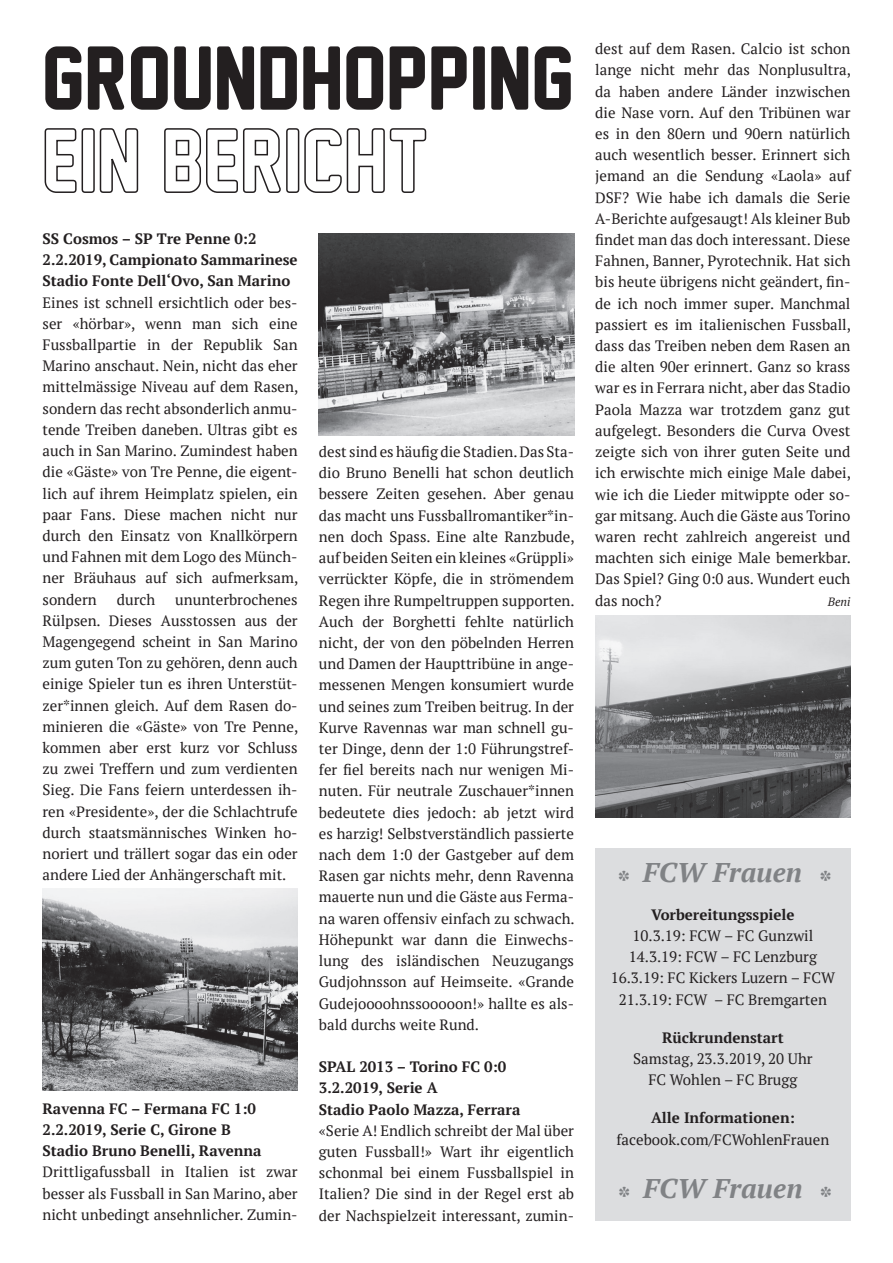
<style>
.page{position:relative;width:893px;height:1263px;background:#fff}
.page>*{position:absolute;margin:0;border:0;box-sizing:border-box;transform-origin:0 0}
.t1{font:82.5px "New Athletic M54";letter-spacing:.01em;color:#231f20}
.t2{font:italic 700 27px "PT Serif";letter-spacing:.005em;color:#808285}
.t3{font:15px/21.1px "PT Serif";color:#231f20;text-align:justify}
.t4{font:700 15px/21.1px "PT Serif";color:#231f20}
.t5{font:italic 12px "PT Serif";color:#231f20}
</style>
<div class="page">
<svg style="left:44px;top:128px;width:33px;height:65px"></svg>
<div style="left:82px;top:128px;width:13px;height:65px;border:2px solid #231f20;border-radius:3px"></div>
<svg style="left:99px;top:128px;width:40px;height:65px"></svg>
<svg style="left:164px;top:128px;width:117px;height:65px"></svg>
<div style="left:286px;top:128px;width:13px;height:65px;border:2px solid #231f20;border-radius:3px"></div>
<svg style="left:304px;top:128px;width:123px;height:65px"></svg>
<img style="left:319px;top:234px;width:255px;height:202px">
<img style="left:595px;top:616px;width:255px;height:202px">
<img style="left:43px;top:889px;width:255px;height:202px">
<div style="left:595px;top:848px;width:255px;height:372px;background:#dcdddf"></div>
<h1 class="t1" style="left:43px;top:33px;width:532px">GROUNDHOPPING</h1>
<p class="t4" style="left:43px;top:228px;width:257px">SS Cosmos – SP Tre Penne 0:2<br>2.2.2019, Campionato Sammarinese<br>Stadio Fonte Dell‘Ovo, San Marino</p>
<p class="t3" style="left:43px;top:292px;width:257px">Eines ist schnell ersichtlich oder bes&shy;ser «hörbar», wenn man sich eine Fussballpartie in der Republik San Marino anschaut. Nein, nicht das eher mittelmässige Niveau auf dem Rasen, sondern das recht absonderlich anmu&shy;tende Treiben daneben. Ultras gibt es auch in San Marino. Zumindest haben die «Gäste» von Tre Penne, die eigent&shy;lich auf ihrem Heimplatz spielen, ein paar Fans. Diese machen nicht nur durch den Einsatz von Knallkörpern und Fahnen mit dem Logo des Münch&shy;ner Bräuhaus auf sich aufmerksam, sondern</p>
<p class="t3" style="left:43px;top:588px;width:257px;text-indent:133px">ununterbrochenes Rülpsen. Dieses Ausstossen aus der Magengegend scheint in San Marino zum guten Ton zu gehören, denn auch einige Spieler tun es ihren Unterstüt&shy;zer*innen gleich. Auf dem Rasen do&shy;minieren die «Gäste» von Tre Penne, kommen aber erst kurz vor Schluss zu zwei Treffern und zum verdienten Sieg. Die Fans feiern unterdessen ih&shy;ren «Presidente», der die Schlachtrufe durch staatsmännisches Winken ho&shy;noriert und trällert sogar das ein oder andere Lied der Anhängerschaft mit.</p>
<p class="t3" style="left:117px;top:588px;width:40px">durch</p>
<p class="t4" style="left:43px;top:1097px;width:220px">Ravenna FC – Fermana FC 1:0<br>2.2.2019, Serie C, Girone B<br>Stadio Bruno Benelli, Ravenna</p>
<p class="t3" style="left:43px;top:1161px;width:257px">Drittligafussball in Italien ist zwar besser als Fussball in San Marino, aber nicht unbedingt ansehnlicher. Zumin-</p>
<p class="t3" style="left:319px;top:441px;width:257px">dest sind es häufig die Stadien. Das Sta&shy;dio Bruno Benelli hat schon deutlich bessere Zeiten gesehen. Aber genau das macht uns Fussballromantiker*in&shy;nen doch Spass. Eine alte Ranzbude, auf beiden Seiten ein kleines «Grüppli» verrückter Köpfe, die in strömendem Regen ihre Rumpeltruppen supporten.<br>Auch der Borghetti fehlte natürlich nicht, der von den pöbelnden Herren und Damen der Haupttribüne in ange&shy;messenen Mengen konsumiert wurde und seines zum Treiben beitrug. In der Kurve Ravennas war man schnell gu&shy;ter Dinge, denn der 1:0 Führungstref&shy;fer fiel bereits nach nur wenigen Mi&shy;nuten. Für neutrale Zuschauer*innen bedeutete dies jedoch: ab jetzt wird es harzig! Selbstverständlich passierte nach dem 1:0 der Gastgeber auf dem Rasen gar nichts mehr, denn Ravenna mauerte nun und die Gäste aus Ferma&shy;na waren offensiv einfach zu schwach.<br>Höhepunkt war dann die Einwechs&shy;lung des isländischen Neuzugangs Gudjohnsson auf Heimseite. «Grande Gudejoooohnssooooon!» hallte es als&shy;bald durchs weite Rund.</p>
<p class="t4" style="left:319px;top:1056px;width:203px">SPAL 2013 – Torino FC 0:0<br>3.2.2019, Serie A<br>Stadio Paolo Mazza, Ferrara</p>
<p class="t3" style="left:319px;top:1120px;width:257px">«Serie A! Endlich schreibt der Mal über guten Fussball!» Wart ihr eigentlich schonmal bei einem Fussballspiel in Italien? Die sind in der Regel erst ab der Nachspielzeit interessant, zumin-</p>
<p class="t3" style="left:595px;top:38px;width:257px">dest auf dem Rasen. Calcio ist schon lange nicht mehr das Nonplusultra, da haben andere Länder inzwischen die Nase vorn. Auf den Tribünen war es in den 80ern und 90ern natürlich auch wesentlich besser. Erinnert sich jemand an die Sendung «Laola» auf DSF? Wie habe ich damals die Serie A-Berichte aufgesaugt! Als kleiner Bub findet man das doch interessant. Diese Fahnen, Banner, Pyrotechnik. Hat sich bis heute übrigens nicht geändert, fin&shy;de ich noch immer super. Manchmal passiert es im italienischen Fussball, dass das Treiben neben dem Rasen an die alten 90er erinnert. Ganz so krass war es in Ferrara nicht, aber das Stadio Paola Mazza war trotzdem ganz gut aufgelegt. Besonders die Curva Ovest zeigte sich von ihrer guten Seite und ich erwischte mich einige Male dabei, wie ich die Lieder mitwippte oder so&shy;gar mitsang. Auch die Gäste aus Torino waren recht zahlreich angereist und machten sich einige Male bemerkbar.<br>Das Spiel? Ging 0:0 aus. Wundert euch das noch?</p>
<p class="t5" style="left:828px;top:594px;width:24px">Beni</p>
<h2 class="t2" style="left:616px;top:854px;width:216px">* FCW Frauen *</h2>
<p class="t4" style="left:651px;top:904px;width:145px">Vorbereitungsspiele</p>
<p class="t3" style="left:611px;top:925px;width:226px;text-align:center">10.3.19: FCW – FC Gunzwil<br>14.3.19: FCW – FC Lenzburg<br>16.3.19: FC Kickers Luzern – FCW<br>21.3.19: FCW – FC Bremgarten</p>
<p class="t4" style="left:662px;top:1027px;width:123px">Rückrundenstart</p>
<p class="t3" style="left:633px;top:1048px;width:181px;text-align:center">Samstag, 23.3.2019, 20 Uhr<br>FC Wohlen – FC Brugg</p>
<p class="t4" style="left:651px;top:1107px;width:145px">Alle Informationen:</p>
<p class="t3" style="left:616px;top:1128px;width:214px">facebook.com/FCWohlenFrauen</p>
<h2 class="t2" style="left:616px;top:1171px;width:216px">* FCW Frauen *</h2>
</div>
